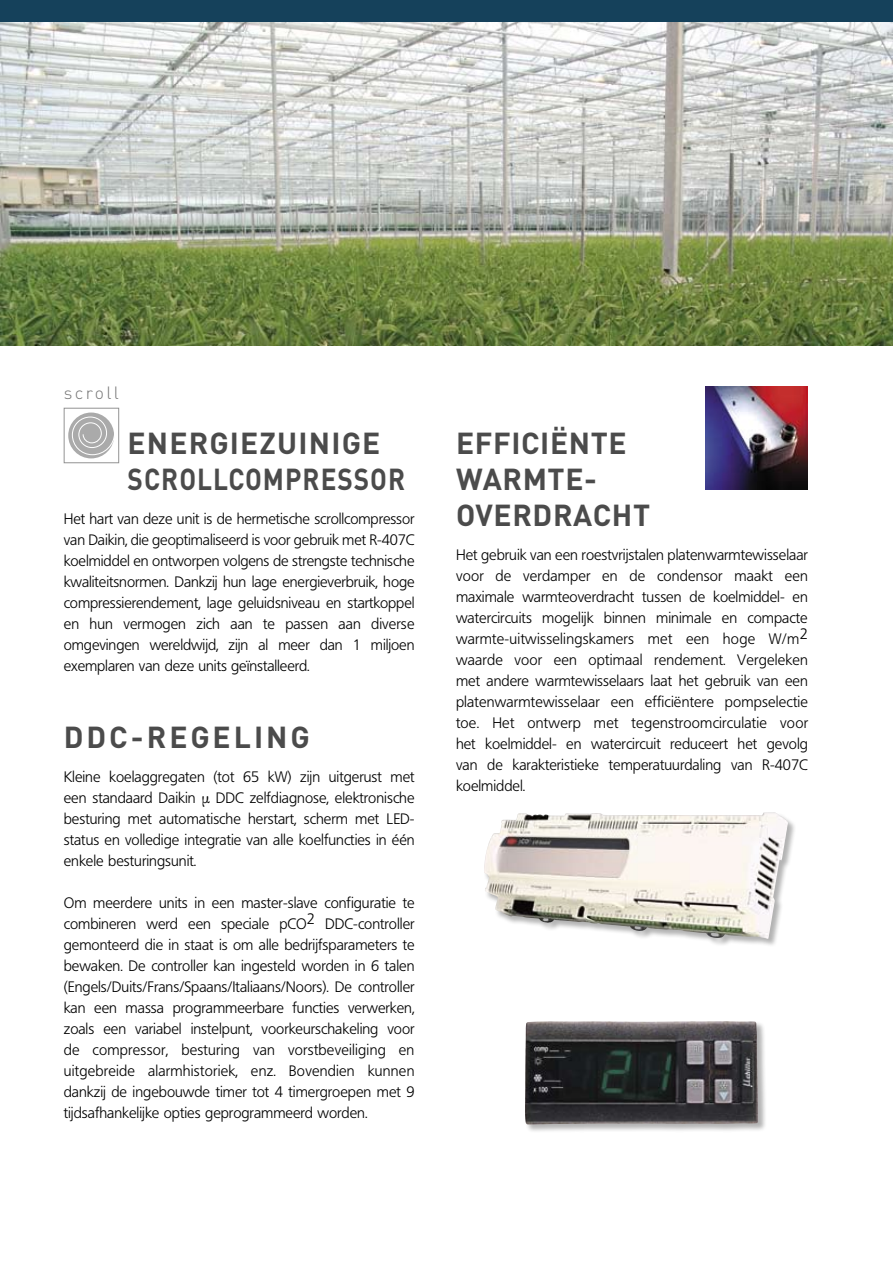
<style>
.page{position:relative;width:893px;height:1263px;background:#fff}
.page>*{position:absolute;margin:0;border:0;box-sizing:border-box;transform-origin:0 0}
.t1{font:700 30px/36px "DIN";letter-spacing:.04em;color:#4b4b4b}
.t2{font:700 30px/36px "DIN";letter-spacing:.02em;color:#4b4b4b}
.t3{font:700 30px "DIN";letter-spacing:.1em;color:#4b4b4b}
.t4{font:300 17.55px "DIN";letter-spacing:.135em;color:#747474}
.t5{font:300 15px/21px "Frutiger BSK45";color:#000;text-align:justify}
</style>
<div class="page">
<div style="left:525px;top:1021px;width:242px;height:112px;background:#000;opacity:.3"></div>
<img style="left:525px;top:1021px;width:233px;height:103px">
<div style="left:484px;top:812px;width:312px;height:136px;background:#000;opacity:.3"></div>
<img style="left:484px;top:812px;width:290px;height:121px">
<img style="left:0;top:21px;width:893px;height:324px">
<div style="left:0;top:0;width:893px;height:21px;background:#15415b"></div>
<div style="left:64px;top:408px;width:55px;height:55px;border:1px solid #939393"></div>
<div style="left:68px;top:412px;width:46px;height:46px;background:#aaa;border-radius:50%"></div>
<svg style="left:72px;top:416px;width:42px;height:39px"></svg>
<img style="left:705px;top:387px;width:103px;height:103px">
<p class="t4" style="left:64px;top:381px;width:57px">scroll</p>
<h1 class="t1" style="left:128px;top:424px;width:279px">ENERGIEZUINIGE<br>SCROLLCOMPRESSOR</h1>
<p class="t5" style="left:64px;top:509px;width:352px">Het hart van deze unit is de hermetische scrollcompressor van Daikin, die geoptimaliseerd is voor gebruik met R-407C koelmiddel en ontworpen volgens de strengste technische kwaliteitsnormen. Dankzij hun lage energieverbruik, hoge compressierendement, lage geluidsniveau en startkoppel en hun vermogen zich aan te passen aan diverse omgevingen wereldwijd, zijn al meer dan 1 miljoen exemplaren van deze units geïnstalleerd.</p>
<h1 class="t3" style="left:64px;top:717px;width:247px">DDC-REGELING</h1>
<p class="t5" style="left:64px;top:767px;width:352px">Kleine koelaggregaten (tot 65 kW) zijn uitgerust met een standaard Daikin µ DDC zelfdiagnose, elektronische besturing met automatische herstart, scherm met LED&shy;status en volledige integratie van alle koelfuncties in één enkele besturingsunit.</p>
<p class="t5" style="left:64px;top:893px;width:352px">Om meerdere units in een master-slave configuratie te combineren werd een speciale pCO2 DDC-controller gemonteerd die in staat is om alle bedrijfsparameters te bewaken. De controller kan ingesteld worden in 6 talen (Engels/Duits/Frans/Spaans/Italiaans/Noors). De controller kan een massa programmeerbare functies verwerken, zoals een variabel instelpunt, voorkeurschakeling voor de compressor, besturing van vorstbeveiliging en uitgebreide alarmhistoriek, enz. Bovendien kunnen dankzij de ingebouwde timer tot 4 timergroepen met 9 tijdsafhankelijke opties geprogrammeerd worden.</p>
<h1 class="t2" style="left:456px;top:424px;width:196px">EFFICIËNTE<br>WARMTE-<br>OVERDRACHT</h1>
<p class="t5" style="left:456px;top:545px;width:354px">Het gebruik van een roestvrijstalen platenwarmtewisselaar voor de verdamper en de condensor maakt een maximale warmteoverdracht tussen de koelmiddel- en watercircuits mogelijk binnen minimale en compacte warmte-uitwisselingskamers met een hoge W/m2 waarde voor een optimaal rendement. Vergeleken met andere warmtewisselaars laat het gebruik van een platenwarmtewisselaar een efficiëntere pompselectie toe. Het ontwerp met tegenstroomcirculatie voor het koelmiddel- en watercircuit reduceert het gevolg van de karakteristieke temperatuurdaling van R-407C koelmiddel.</p>
</div>
